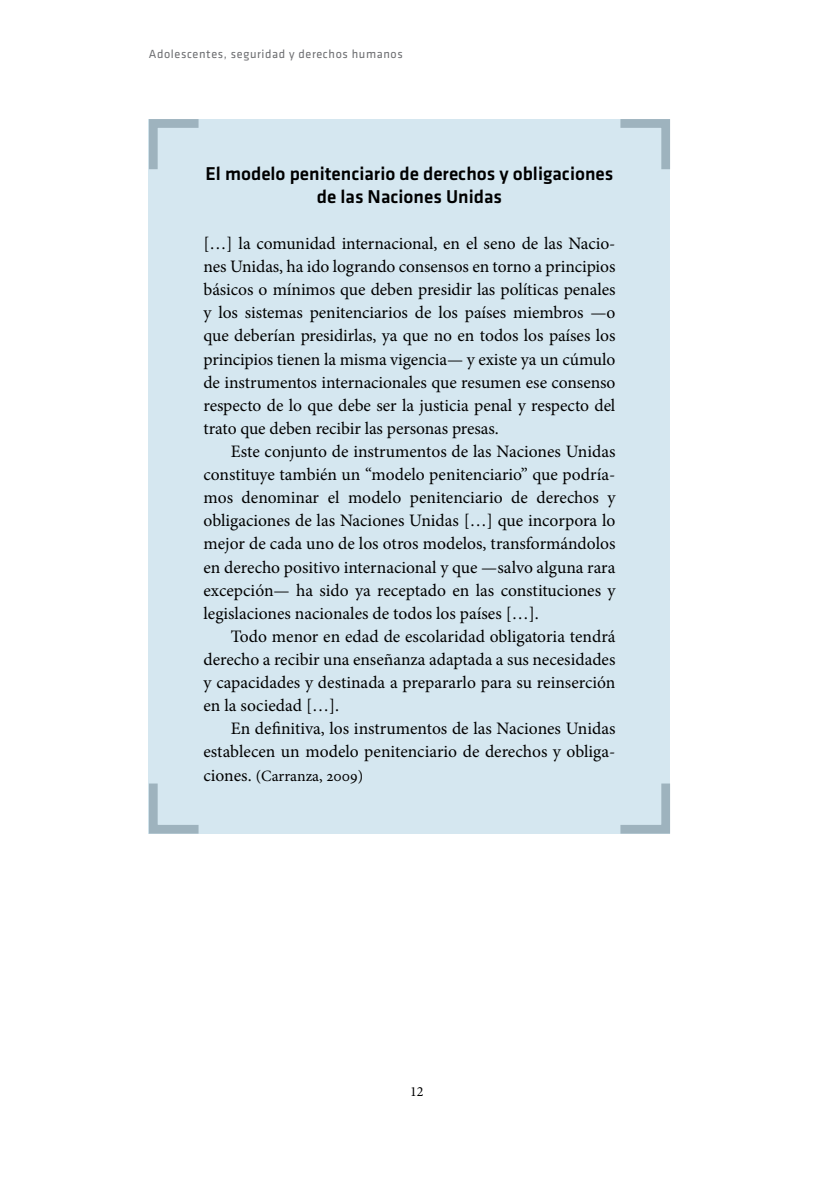
<style>
.page{position:relative;width:819px;height:1181px;background:#fff}
.page>*{position:absolute;margin:0;border:0;box-sizing:border-box;transform-origin:0 0}
.t1{font:500 19.25px/23.1px "Klavika";color:#000;text-align:center}
.t2{font:17.5px/23.1px "Minion Pro";letter-spacing:-.005em;color:#000;text-align:justify}
.t3{font:15.75px "Minion Pro";color:#000}
.t4{font:14px "Minion Pro";color:#000}
.t5{font:12.25px "Klavika Regular OSF";letter-spacing:.05em;color:#6d6e71}
.s1{font-size:17.5px}
</style>
<div class="page">
<div style="left:149px;top:119px;width:521px;height:714px;background:#d5e7f0"></div>
<svg style="left:611px;top:783px;width:59px;height:51px"></svg>
<svg style="left:148px;top:775px;width:59px;height:59px"></svg>
<svg style="left:620px;top:119px;width:50px;height:51px"></svg>
<svg style="left:148px;top:119px;width:51px;height:59px"></svg>
<p class="t5" style="left:149px;top:47px;width:255px">Adolescentes, seguridad y derechos humanos</p>
<p class="t1" style="left:205px;top:162px;width:409px">El modelo penitenciario de derechos y obligaciones de las Naciones Unidas</p>
<p class="t2" style="left:203px;top:232px;width:413px">[…] la comunidad internacional, en el seno de las Nacio&shy;nes Unidas, ha ido logrando consensos en torno a principios básicos o mínimos que deben presidir las políticas penales y los sistemas penitenciarios de los países miembros —o que deberían presidirlas, ya que no en todos los países los principios tienen la misma vigencia— y existe ya un cúmulo de instrumentos internacionales que resumen ese consenso respecto de lo que debe ser la justicia penal y respecto del trato que deben recibir las personas presas.</p>
<p class="t2" style="left:203px;top:440px;width:413px;text-indent:27px">Este conjunto de instrumentos de las Naciones Unidas constituye también un “modelo penitenciario” que podría&shy;mos denominar el modelo penitenciario de derechos y obligaciones de las Naciones Unidas […] que incorpora lo mejor de cada uno de los otros modelos, transformándolos en derecho positivo internacional y que —salvo alguna rara excepción— ha sido ya receptado en las constituciones y legislaciones nacionales de todos los países […].</p>
<p class="t2" style="left:203px;top:625px;width:413px;text-indent:27px">Todo menor en edad de escolaridad obligatoria tendrá derecho a recibir una enseñanza adaptada a sus necesidades y capacidades y destinada a prepararlo para su reinserción en la sociedad […].</p>
<p class="t2" style="left:203px;top:717px;width:413px;text-align:right">En definitiva, los instrumentos de las Naciones Unidas establecen un modelo penitenciario de derechos y obliga-</p>
<p class="t3" style="left:203px;top:765px;width:161px"><span class="s1">ciones.</span> (Carranza, 2009)</p>
<p class="t4" style="left:410px;top:1082px;width:15px">12</p>
</div>
